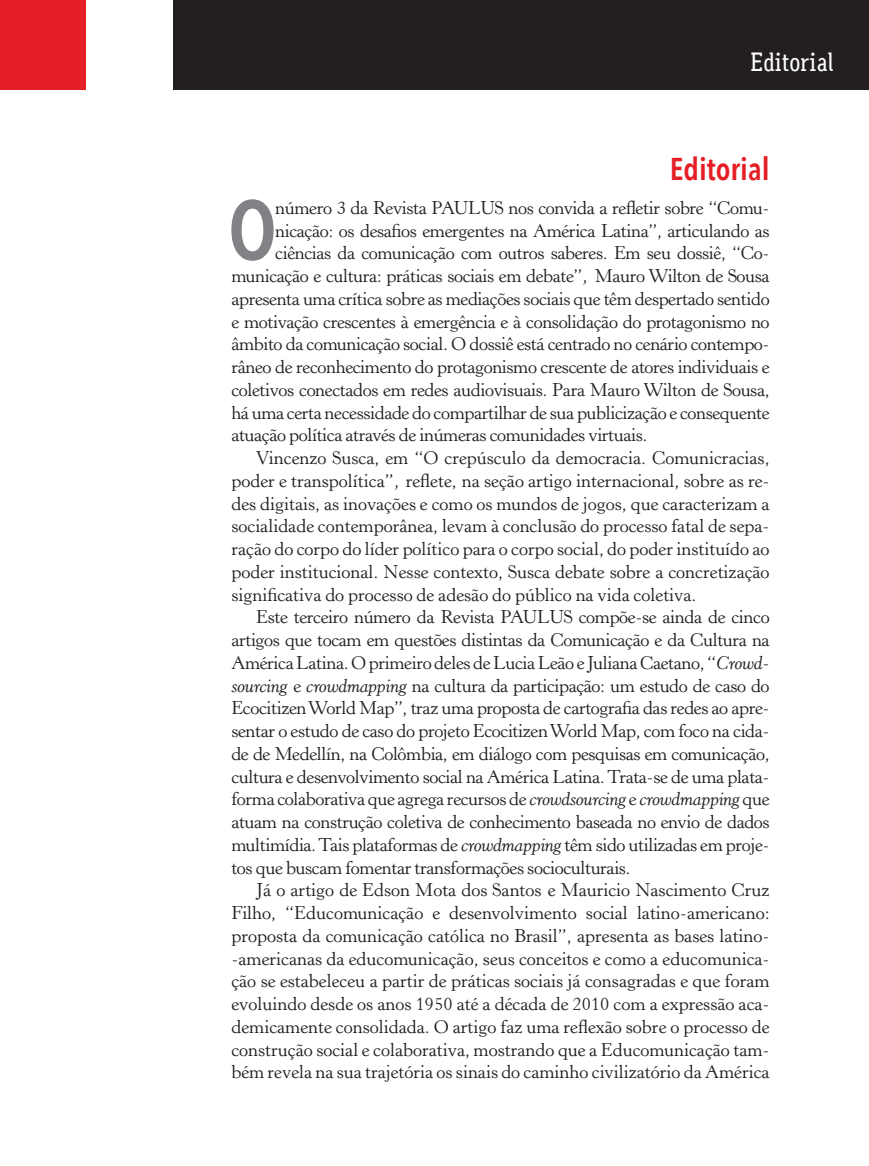
<style>
.page{position:relative;width:869px;height:1166px;background:#fff}
.page>*{position:absolute;margin:0;border:0;box-sizing:border-box;transform-origin:0 0}
.t1{font:600 82.6px "Avenir Next Condensed";color:#808285}
.t2{font:600 31.5px "Avenir Next Condensed";color:#e41e25}
.t3{font:500 26.25px "Aaux Office";color:#fff}
.t4{font:500 19.25px "Aaux Office";color:#fff}
.t5{font:18.38px "Horley Old Style";letter-spacing:-.02em;color:#231f20}
.t6{font:18.38px "Horley Old Style";color:#231f20}
.s1{font-style:italic}
</style>
<div class="page">
<div style="left:173px;top:0;width:695px;height:89px;background:#231f20"></div>
<div style="left:1px;top:0;width:84px;height:90px;background:#e41e25"></div>
<p class="t4" style="left:807px;top:48px;width:18px">11</p>
<h3 class="t3" style="left:750px;top:47px;width:85px">Editorial</h3>
<h2 class="t2" style="left:669px;top:150px;width:101px">Editorial</h2>
<h1 class="t1" style="left:228px;top:180px;width:50px">O</h1>
<p class="t5" style="left:275px;top:197px;width:495px">número 3 da Revista PAULUS nos convida a refletir sobre “Comu-</p>
<p class="t5" style="left:275px;top:220px;width:495px">nicação: os desafios emergentes na América Latina”, articulando as</p>
<p class="t5" style="left:275px;top:242px;width:495px">ciências da comunicação com outros saberes. Em seu dossiê, “Co-</p>
<p class="t5" style="left:231px;top:265px;width:539px">municação e cultura: práticas sociais em debate”<span class="s1">,</span> Mauro Wilton de Sousa</p>
<p class="t5" style="left:231px;top:288px;width:539px">apresenta uma crítica sobre as mediações sociais que têm despertado sentido</p>
<p class="t5" style="left:231px;top:311px;width:539px">e motivação crescentes à emergência e à consolidação do protagonismo no</p>
<p class="t5" style="left:231px;top:333px;width:539px">âmbito da comunicação social. O dossiê está centrado no cenário contempo-</p>
<p class="t5" style="left:231px;top:356px;width:539px">râneo de reconhecimento do protagonismo crescente de atores individuais e</p>
<p class="t5" style="left:231px;top:379px;width:539px">coletivos conectados em redes audiovisuais. Para Mauro Wilton de Sousa,</p>
<p class="t5" style="left:231px;top:402px;width:539px">há uma certa necessidade do compartilhar de sua publicização e consequente</p>
<p class="t5" style="left:231px;top:424px;width:417px">atuação política através de inúmeras comunidades virtuais.</p>
<p class="t6" style="left:256px;top:447px;width:514px">Vincenzo Susca, em “O crepúsculo da democracia. Comunicracias,</p>
<p class="t6" style="left:231px;top:470px;width:539px">poder e transpolítica”<span class="s1">,</span> reflete, na seção artigo internacional, sobre as re-</p>
<p class="t6" style="left:231px;top:493px;width:539px">des digitais, as inovações e como os mundos de jogos, que caracterizam a</p>
<p class="t6" style="left:231px;top:515px;width:539px">socialidade contemporânea, levam à conclusão do processo fatal de sepa-</p>
<p class="t6" style="left:231px;top:538px;width:539px">ração do corpo do líder político para o corpo social, do poder instituído ao</p>
<p class="t6" style="left:231px;top:561px;width:539px">poder institucional. Nesse contexto, Susca debate sobre a concretização</p>
<p class="t6" style="left:231px;top:584px;width:466px">significativa do processo de adesão do público na vida coletiva.</p>
<p class="t5" style="left:256px;top:606px;width:514px">Este terceiro número da Revista PAULUS compõe-se ainda de cinco</p>
<p class="t5" style="left:231px;top:629px;width:539px">artigos que tocam em questões distintas da Comunicação e da Cultura na</p>
<p class="t5" style="left:231px;top:652px;width:539px">América Latina. O primeiro deles de Lucia Leão e Juliana Caetano, “<span class="s1">Crowd-</span></p>
<p class="t5" style="left:231px;top:675px;width:539px"><span class="s1">sourcing</span> e <span class="s1">crowdmapping</span> na cultura da participação: um estudo de caso do</p>
<p class="t5" style="left:231px;top:697px;width:539px">Ecocitizen World Map”, traz uma proposta de cartografia das redes ao apre-</p>
<p class="t5" style="left:231px;top:720px;width:539px">sentar o estudo de caso do projeto Ecocitizen World Map, com foco na cida-</p>
<p class="t5" style="left:231px;top:743px;width:539px">de de Medellín, na Colômbia, em diálogo com pesquisas em comunicação,</p>
<p class="t5" style="left:231px;top:766px;width:539px">cultura e desenvolvimento social na América Latina. Trata-se de uma plata-</p>
<p class="t5" style="left:231px;top:788px;width:539px">forma colaborativa que agrega recursos de <span class="s1">crowdsourcing</span> e <span class="s1">crowdmapping</span> que</p>
<p class="t5" style="left:231px;top:811px;width:539px">atuam na construção coletiva de conhecimento baseada no envio de dados</p>
<p class="t5" style="left:231px;top:834px;width:539px">multimídia. Tais plataformas de <span class="s1">crowdmapping</span> têm sido utilizadas em proje-</p>
<p class="t5" style="left:231px;top:857px;width:400px">tos que buscam fomentar transformações socioculturais.</p>
<p class="t6" style="left:256px;top:879px;width:514px">Já o artigo de Edson Mota dos Santos e Mauricio Nascimento Cruz</p>
<p class="t6" style="left:231px;top:902px;width:539px">Filho, “Educomunicação e desenvolvimento social latino-americano:</p>
<p class="t6" style="left:231px;top:925px;width:539px">proposta da comunicação católica no Brasil”, apresenta as bases latino-</p>
<p class="t6" style="left:231px;top:948px;width:539px">-americanas da educomunicação, seus conceitos e como a educomunica-</p>
<p class="t6" style="left:231px;top:970px;width:539px">ção se estabeleceu a partir de práticas sociais já consagradas e que foram</p>
<p class="t6" style="left:231px;top:993px;width:539px">evoluindo desde os anos 1950 até a década de 2010 com a expressão aca-</p>
<p class="t6" style="left:231px;top:1016px;width:539px">demicamente consolidada. O artigo faz uma reflexão sobre o processo de</p>
<p class="t6" style="left:231px;top:1039px;width:539px">construção social e colaborativa, mostrando que a Educomunicação tam-</p>
<p class="t6" style="left:231px;top:1061px;width:539px">bém revela na sua trajetória os sinais do caminho civilizatório da América</p>
</div>
